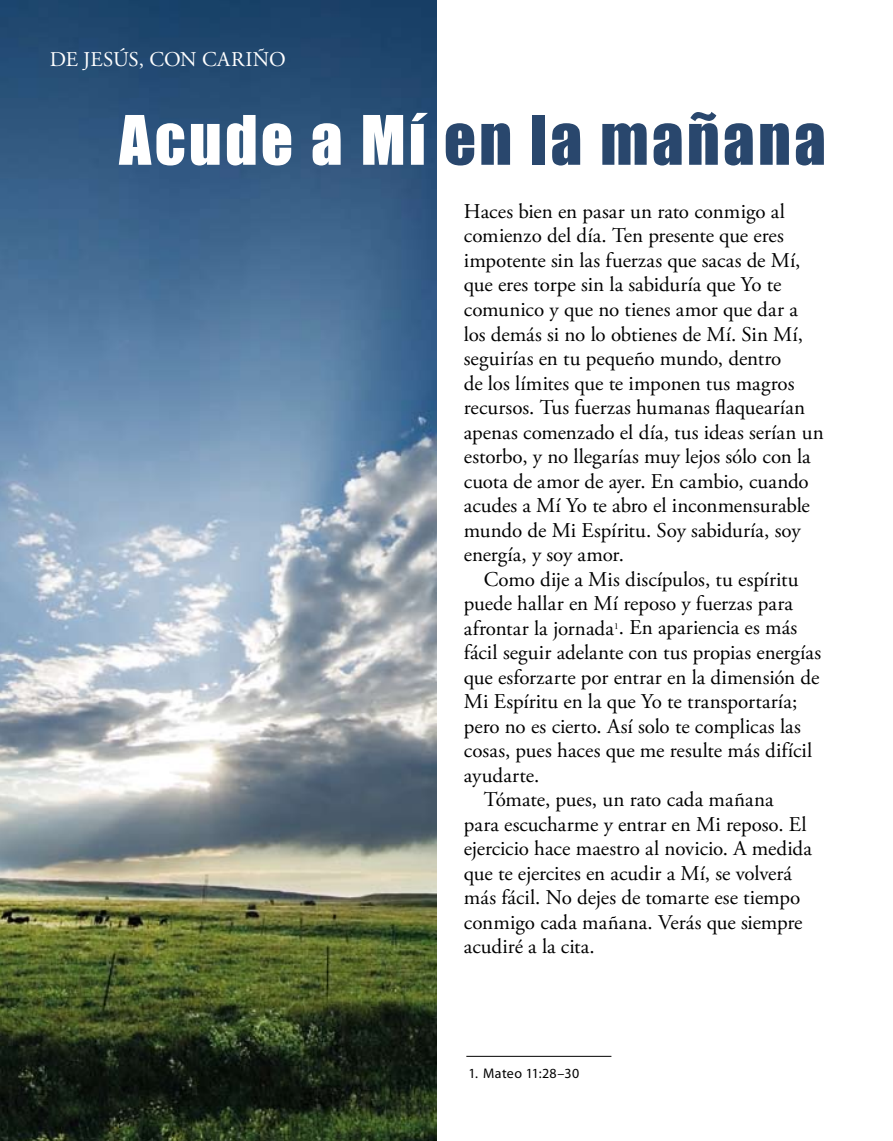
<style>
.page{position:relative;width:893px;height:1141px;background:#fff}
.page>*{position:absolute;margin:0;border:0;box-sizing:border-box;transform-origin:0 0}
.t1{font:63px "Impact";letter-spacing:.05em;color:#29476d}
.t2{font:21px/24.5px "Adobe Garamond Pro";color:#000}
.t3{font:21px "Adobe Garamond Pro";color:#fff}
.t4{font:14px "Myriad Pro";letter-spacing:.02em;color:#000}
.t5{font:9.1px "Adobe Garamond Pro";color:#000}
.s1{color:#fff}
</style>
<div class="page">
<img style="left:0;top:0;width:437px;height:1141px">
<hr style="left:466px;top:1056px;width:145px;height:1px;background:#000">
<p class="t3" style="left:50px;top:47px;width:237px">DE JESÚS, CON CARIÑO</p>
<h1 class="t1" style="left:119px;top:91px;width:708px"><span class="s1">Acude a Mí</span> en la mañana</h1>
<p class="t2" style="left:464px;top:200px;width:361px">Haces bien en pasar un rato conmigo al comienzo del día. Ten presente que eres impotente sin las fuerzas que sacas de Mí, que eres torpe sin la sabiduría que Yo te comunico y que no tienes amor que dar a los demás si no lo obtienes de Mí. Sin Mí, seguirías en tu pequeño mundo, dentro<br>de los límites que te imponen tus magros recursos. Tus fuerzas humanas flaquearían apenas comenzado el día, tus ideas serían un estorbo, y no llegarías muy lejos sólo con la cuota de amor de ayer. En cambio, cuando acudes a Mí Yo te abro el inconmensurable mundo de Mi Espíritu. Soy sabiduría, soy energía, y soy amor.</p>
<p class="t2" style="left:464px;top:567px;width:336px;text-indent:20px">Como dije a Mis discípulos, tu espíritu puede hallar en Mí reposo y fuerzas para afrontar la jornada . En apariencia es más</p>
<p class="t5" style="left:614px;top:621px;width:6px">1</p>
<p class="t2" style="left:464px;top:641px;width:359px">fácil seguir adelante con tus propias energías</p>
<p class="t2" style="left:464px;top:665px;width:357px">que esforzarte por entrar en la dimensión de</p>
<p class="t2" style="left:464px;top:690px;width:335px">Mi Espíritu en la que Yo te transportaría;</p>
<p class="t2" style="left:464px;top:714px;width:339px">pero no es cierto. Así solo te complicas las</p>
<p class="t2" style="left:464px;top:739px;width:350px">cosas, pues haces que me resulte más difícil</p>
<p class="t2" style="left:464px;top:763px;width:77px">ayudarte.</p>
<p class="t2" style="left:484px;top:788px;width:292px">Tómate, pues, un rato cada mañana</p>
<p class="t2" style="left:464px;top:812px;width:344px">para escucharme y entrar en Mi reposo. El</p>
<p class="t2" style="left:464px;top:837px;width:350px">ejercicio hace maestro al novicio. A medida</p>
<p class="t2" style="left:464px;top:861px;width:330px">que te ejercites en acudir a Mí, se volverá</p>
<p class="t2" style="left:464px;top:886px;width:338px">más fácil. No dejes de tomarte ese tiempo</p>
<p class="t2" style="left:464px;top:910px;width:340px">conmigo cada mañana. Verás que siempre</p>
<p class="t2" style="left:464px;top:935px;width:132px">acudiré a la cita.</p>
<p class="t4" style="left:468px;top:1064px;width:112px">1. Mateo 11:28–30</p>
</div>
